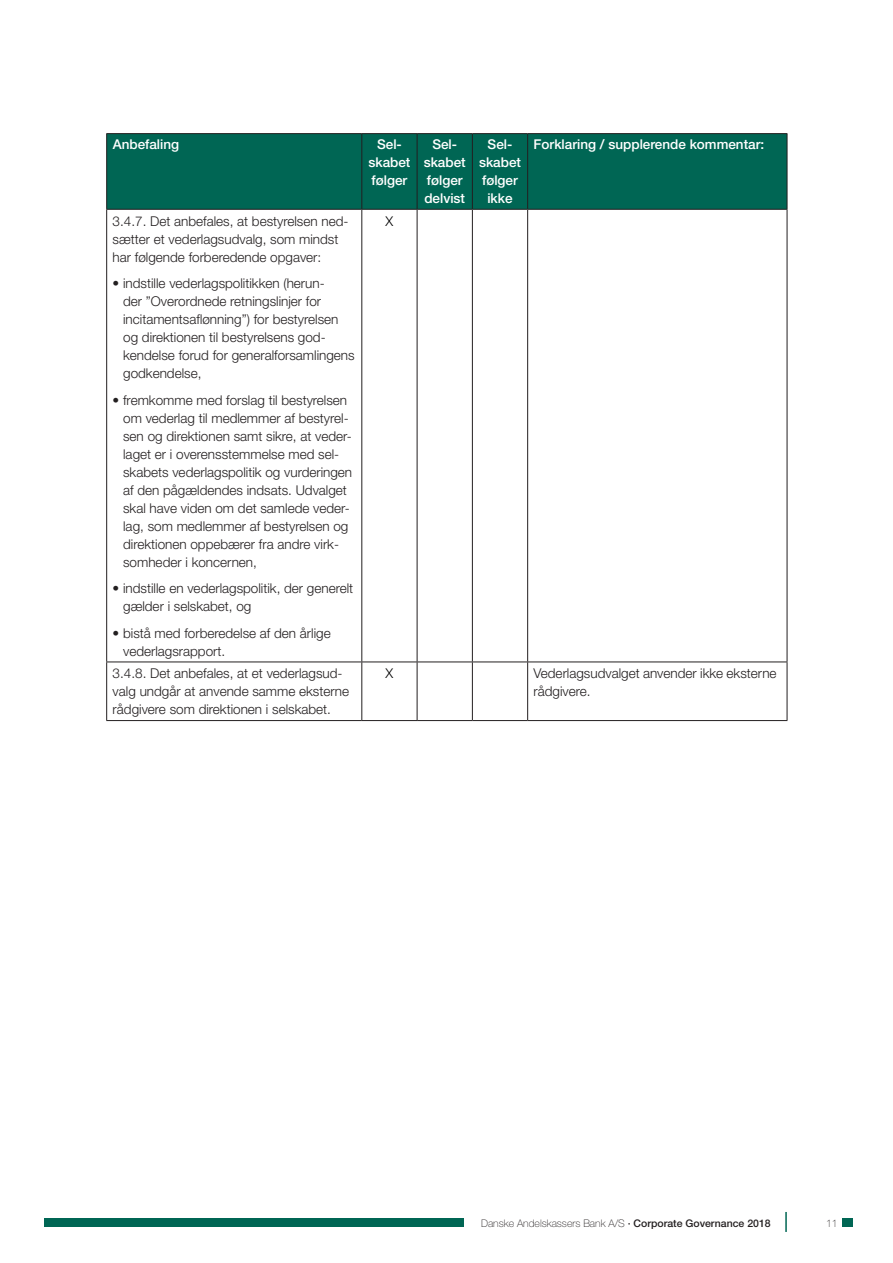
<style>
.page{position:relative;width:893px;height:1263px;background:#fff}
.page>*{position:absolute;margin:0;border:0;box-sizing:border-box;transform-origin:0 0}
.t1{font:300 13.5px/18px "Helvetica Neue LT";color:#231f20}
.t2{font:500 13.5px/18px "Helvetica Neue LT Pro";color:#fff;text-align:center}
.t3{font:300 13.5px "Helvetica Neue LT";color:#000001}
.t4{font:100 10.5px "Helvetica Neue LT";color:#231f20}
.s1{font-family:"Helvetica Neue LT Pro";font-weight:500}
</style>
<div class="page">
<hr style="left:785px;top:1212px;width:2px;height:20px;background:#006654">
<div style="left:44px;top:1218px;width:419px;height:9px;background:#006654"></div>
<div style="left:842px;top:1218px;width:11px;height:9px;background:#006654"></div>
<div style="left:107px;top:134px;width:680px;height:75px;background:#006654"></div>
<hr style="left:106px;top:210px;width:1px;height:451px;background:#231f20">
<hr style="left:361px;top:210px;width:1px;height:451px;background:#231f20">
<hr style="left:417px;top:210px;width:1px;height:451px;background:#231f20">
<hr style="left:472px;top:210px;width:1px;height:451px;background:#231f20">
<hr style="left:527px;top:210px;width:1px;height:451px;background:#231f20">
<hr style="left:787px;top:210px;width:1px;height:451px;background:#231f20">
<hr style="left:106px;top:661px;width:256px;height:1px;background:#231f20">
<hr style="left:106px;top:662px;width:1px;height:58px;background:#231f20">
<hr style="left:362px;top:661px;width:55px;height:1px;background:#231f20">
<hr style="left:361px;top:662px;width:1px;height:58px;background:#231f20">
<hr style="left:417px;top:661px;width:55px;height:1px;background:#231f20">
<hr style="left:417px;top:662px;width:1px;height:58px;background:#231f20">
<hr style="left:472px;top:661px;width:56px;height:1px;background:#231f20">
<hr style="left:472px;top:662px;width:1px;height:58px;background:#231f20">
<hr style="left:528px;top:661px;width:259px;height:1px;background:#231f20">
<hr style="left:527px;top:662px;width:1px;height:58px;background:#231f20">
<hr style="left:787px;top:662px;width:1px;height:58px;background:#231f20">
<hr style="left:106px;top:720px;width:256px;height:1px;background:#231f20">
<hr style="left:362px;top:720px;width:55px;height:1px;background:#231f20">
<hr style="left:417px;top:720px;width:55px;height:1px;background:#231f20">
<hr style="left:472px;top:720px;width:56px;height:1px;background:#231f20">
<hr style="left:528px;top:720px;width:259px;height:1px;background:#231f20">
<hr style="left:106px;top:133px;width:256px;height:1px;background:#231f20">
<hr style="left:106px;top:134px;width:1px;height:75px;background:#231f20">
<hr style="left:362px;top:133px;width:55px;height:1px;background:#231f20">
<hr style="left:361px;top:134px;width:1px;height:75px;background:#231f20">
<hr style="left:417px;top:133px;width:55px;height:1px;background:#231f20">
<hr style="left:417px;top:134px;width:1px;height:75px;background:#231f20">
<hr style="left:472px;top:133px;width:56px;height:1px;background:#231f20">
<hr style="left:472px;top:134px;width:1px;height:75px;background:#231f20">
<hr style="left:528px;top:133px;width:259px;height:1px;background:#231f20">
<hr style="left:527px;top:134px;width:1px;height:75px;background:#231f20">
<hr style="left:787px;top:134px;width:1px;height:75px;background:#231f20">
<hr style="left:106px;top:209px;width:256px;height:1px;background:#231f20">
<hr style="left:362px;top:209px;width:55px;height:1px;background:#231f20">
<hr style="left:417px;top:209px;width:55px;height:1px;background:#231f20">
<hr style="left:472px;top:209px;width:56px;height:1px;background:#231f20">
<hr style="left:528px;top:209px;width:259px;height:1px;background:#231f20">
<p class="t2" style="left:113px;top:135px;width:68px">Anbefaling</p>
<p class="t2" style="left:368px;top:135px;width:44px">Sel&shy;skabet følger</p>
<p class="t2" style="left:424px;top:135px;width:44px">Sel&shy;skabet følger delvist</p>
<p class="t2" style="left:479px;top:135px;width:44px">Sel&shy;skabet følger ikke</p>
<p class="t2" style="left:534px;top:135px;width:232px">Forklaring / supplerende kommentar:</p>
<p class="t1" style="left:113px;top:212px;width:237px">3.4.7. Det anbefales, at bestyrelsen ned&shy;sætter et vederlagsudvalg, som mindst har følgende forberedende opgaver:</p>
<p class="t1" style="left:123px;top:274px;width:233px;text-indent:-11px">• indstille vederlagspolitikken (herun-<br>der ”Overordnede retningslinjer for incitamentsaflønning”) for bestyrelsen og direktionen til bestyrelsens god&shy;kendelse forud for generalforsamlingens godkendelse,</p>
<p class="t1" style="left:123px;top:391px;width:231px;text-indent:-11px">• fremkomme med forslag til bestyrelsen om vederlag til medlemmer af bestyrel&shy;sen og direktionen samt sikre, at veder&shy;laget er i overensstemmelse med sel&shy;skabets vederlagspolitik og vurderingen af den pågældendes indsats. Udvalget skal have viden om det samlede veder&shy;lag, som medlemmer af bestyrelsen og direktionen oppebærer fra andre virk&shy;somheder i koncernen,</p>
<p class="t1" style="left:123px;top:579px;width:232px;text-indent:-11px">• indstille en vederlagspolitik, der generelt gælder i selskabet, og</p>
<p class="t1" style="left:123px;top:624px;width:209px;text-indent:-11px">• bistå med forberedelse af den årlige vederlagsrapport.</p>
<p class="t3" style="left:386px;top:213px;width:9px">X</p>
<p class="t1" style="left:113px;top:664px;width:238px">3.4.8. Det anbefales, at et vederlagsud&shy;valg undgår at anvende samme eksterne rådgivere som direktionen i selskabet.</p>
<p class="t3" style="left:386px;top:665px;width:9px">X</p>
<p class="t1" style="left:534px;top:664px;width:244px">Vederlagsudvalget anvender ikke eksterne rådgivere.</p>
<p class="t4" style="left:481px;top:1217px;width:291px">Danske Andelskassers Bank A/S <span class="s1">· Corporate Governance 2018</span></p>
<p class="t4" style="left:826px;top:1217px;width:13px">11</p>
</div>
